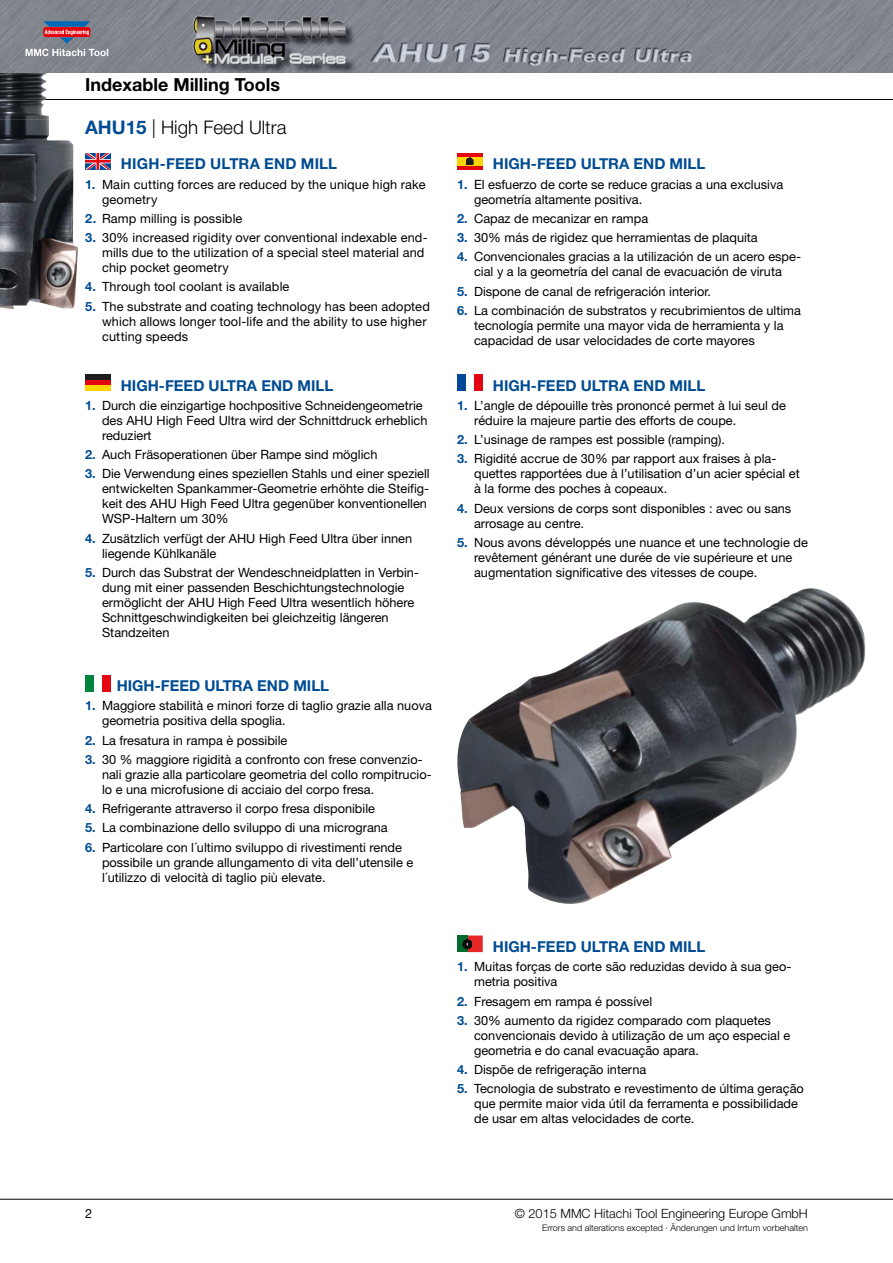
<style>
.page{position:relative;width:893px;height:1263px;background:#fff}
.page>*{position:absolute;margin:0;border:0;box-sizing:border-box;transform-origin:0 0}
.t1{font:300 18.75px "Helvetica Neue LT";color:#000}
.t2{font:700 18px "Helvetica Neue LT";color:#000}
.t3{font:700 15px "Helvetica Neue LT";color:#004c92}
.t4{font:12.75px/15px "Helvetica Neue LT";color:#000}
.t5{font:300 12.75px "Helvetica Neue LT";color:#000}
.t6{font:300 9px "Helvetica Neue LT";color:#000}
.s1{font-weight:700;color:#004c92}
</style>
<div class="page">
<hr style="left:0;top:100px;width:893px;height:1px;background:#000">
<hr style="left:0;top:1199px;width:893px;height:1px;background:#000">
<img style="left:0;top:119px;width:78px;height:190px">
<img style="left:0;top:72px;width:47px;height:28px">
<img style="left:0;top:100px;width:45px;height:1px">
<svg style="left:85px;top:153px;width:26px;height:16px"></svg>
<div style="left:457px;top:935px;width:10px;height:17px;background:#00692f"></div>
<svg style="left:463px;top:935px;width:20px;height:17px"></svg>
<div style="left:85px;top:675px;width:9px;height:16px;background:#00853e"></div>
<div style="left:102px;top:675px;width:9px;height:16px;background:#e40513"></div>
<div style="left:85px;top:374px;width:26px;height:17px;background:#1d1d1b"></div>
<div style="left:85px;top:380px;width:26px;height:11px;background:#e40513"></div>
<div style="left:85px;top:385px;width:26px;height:6px;background:#ffd400"></div>
<div style="left:457px;top:153px;width:26px;height:16px;background:#e40513"></div>
<div style="left:457px;top:157px;width:26px;height:9px;background:#ffd400"></div>
<svg style="left:466px;top:158px;width:7px;height:7px"></svg>
<div style="left:457px;top:374px;width:9px;height:17px;background:#004999"></div>
<div style="left:474px;top:374px;width:9px;height:17px;background:#e40513"></div>
<img style="left:457px;top:642px;width:150px;height:227px">
<img style="left:607px;top:592px;width:225px;height:194px">
<img style="left:797px;top:588px;width:69px;height:107px">
<img style="left:528px;top:785px;width:241px;height:119px">
<img style="left:0;top:0;width:892px;height:72px">
<svg style="left:26px;top:21px;width:82px;height:35px;background:#907f8d"></svg>
<h2 class="t2" style="left:85px;top:73px;width:197px">Indexable Milling Tools</h2>
<h1 class="t1" style="left:85px;top:116px;width:203px"><span class="s1">AHU15</span> | High Feed Ultra</h1>
<p class="t3" style="left:121px;top:155px;width:218px">HIGH-FEED ULTRA END MILL</p>
<p class="t4" style="left:102px;top:176px;width:325px;text-indent:-17px"><span class="s1">1.</span> Main cutting forces are reduced by the unique high rake geometry</p>
<p class="t4" style="left:85px;top:211px;width:159px"><span class="s1">2.</span> Ramp milling is possible</p>
<p class="t4" style="left:102px;top:230px;width:327px;text-indent:-17px"><span class="s1">3.</span> 30% increased rigidity over conventional indexable end&shy;mills due to the utilization of a special steel material and chip pocket geometry</p>
<p class="t4" style="left:85px;top:279px;width:206px"><span class="s1">4.</span> Through tool coolant is available</p>
<p class="t4" style="left:102px;top:298px;width:329px;text-indent:-17px"><span class="s1">5.</span> The substrate and coating technology has been adopted which allows longer tool-life and the ability to use higher cutting speeds</p>
<p class="t3" style="left:121px;top:376px;width:214px">HIGH-FEED ULTRA END MILL</p>
<p class="t4" style="left:102px;top:398px;width:327px;text-indent:-17px"><span class="s1">1.</span> Durch die einzigartige hochpositive Schneidengeometrie des AHU High Feed Ultra wird der Schnittdruck erheblich reduziert</p>
<p class="t4" style="left:85px;top:447px;width:294px"><span class="s1">2.</span> Auch Fräsoperationen über Rampe sind möglich</p>
<p class="t4" style="left:102px;top:466px;width:329px;text-indent:-17px"><span class="s1">3.</span> Die Verwendung eines speziellen Stahls und einer speziell entwickelten Spankammer-Geometrie erhöhte die Steifig&shy;keit des AHU High Feed Ultra gegenüber konventionellen WSP-Haltern um 30%</p>
<p class="t4" style="left:102px;top:530px;width:312px;text-indent:-17px"><span class="s1">4.</span> Zusätzlich verfügt der AHU High Feed Ultra über innen liegende Kühlkanäle</p>
<p class="t4" style="left:102px;top:565px;width:318px;text-indent:-17px"><span class="s1">5.</span> Durch das Substrat der Wendeschneidplatten in Verbin&shy;dung mit einer passenden Beschichtungstechnologie ermöglicht der AHU High Feed Ultra wesentlich höhere Schnittgeschwindigkeiten bei gleichzeitig längeren Standzeiten</p>
<p class="t3" style="left:117px;top:676px;width:214px">HIGH-FEED ULTRA END MILL</p>
<p class="t4" style="left:102px;top:698px;width:331px;text-indent:-17px"><span class="s1">1.</span> Maggiore stabilità e minori forze di taglio grazie alla nuova geometria positiva della spoglia.</p>
<p class="t4" style="left:85px;top:732px;width:204px"><span class="s1">2.</span> La fresatura in rampa è possibile</p>
<p class="t4" style="left:102px;top:752px;width:331px;text-indent:-17px"><span class="s1">3.</span> 30 % maggiore rigidità a confronto con frese convenzio&shy;nali grazie alla particolare geometria del collo rompitrucio&shy;lo e una microfusione di acciaio del corpo fresa.</p>
<p class="t4" style="left:85px;top:801px;width:291px"><span class="s1">4.</span> Refrigerante attraverso il corpo fresa disponibile</p>
<p class="t4" style="left:85px;top:820px;width:304px"><span class="s1">5.</span> La combinazione dello sviluppo di una micrograna</p>
<p class="t4" style="left:102px;top:839px;width:313px;text-indent:-17px"><span class="s1">6.</span> Particolare con l´ultimo sviluppo di rivestimenti rende possibile un grande allungamento di vita dell’utensile e l´utilizzo di velocità di taglio più elevate.</p>
<p class="t3" style="left:493px;top:155px;width:214px">HIGH-FEED ULTRA END MILL</p>
<p class="t4" style="left:474px;top:176px;width:311px;text-indent:-17px"><span class="s1">1.</span> El esfuerzo de corte se reduce gracias a una exclusiva geometría altamente positiva.</p>
<p class="t4" style="left:457px;top:211px;width:193px"><span class="s1">2.</span> Capaz de mecanizar en rampa</p>
<p class="t4" style="left:457px;top:230px;width:302px"><span class="s1">3.</span> 30% más de rigidez que herramientas de plaquita</p>
<p class="t4" style="left:457px;top:249px;width:345px;text-align:center"><span class="s1">4.</span> Convencionales gracias a la utilización de un acero espe&shy;cial y a la geometría del canal de evacuación de viruta</p>
<p class="t4" style="left:457px;top:283px;width:255px"><span class="s1">5.</span> Dispone de canal de refrigeración interior.</p>
<p class="t4" style="left:474px;top:303px;width:328px;text-indent:-17px"><span class="s1">6.</span> La combinación de substratos y recubrimientos de ultima tecnología permite una mayor vida de herramienta y la capacidad de usar velocidades de corte mayores</p>
<p class="t3" style="left:493px;top:376px;width:214px">HIGH-FEED ULTRA END MILL</p>
<p class="t4" style="left:474px;top:398px;width:313px;text-indent:-17px"><span class="s1">1.</span> L’angle de dépouille très prononcé permet à lui seul de réduire la majeure partie des efforts de coupe.</p>
<p class="t4" style="left:457px;top:432px;width:269px"><span class="s1">2.</span> L’usinage de rampes est possible (ramping).</p>
<p class="t4" style="left:474px;top:451px;width:327px;text-indent:-17px"><span class="s1">3.</span> Rigidité accrue de 30% par rapport aux fraises à pla&shy;quettes rapportées due à l’utilisation d’un acier spécial et à la forme des poches à copeaux.</p>
<p class="t4" style="left:474px;top:500px;width:319px;text-indent:-17px"><span class="s1">4.</span> Deux versions de corps sont disponibles : avec ou sans arrosage au centre.</p>
<p class="t4" style="left:474px;top:535px;width:335px;text-indent:-17px"><span class="s1">5.</span> Nous avons développés une nuance et une technologie de revêtement générant une durée de vie supérieure et une augmentation significative des vitesses de coupe.</p>
<p class="t3" style="left:493px;top:937px;width:214px">HIGH-FEED ULTRA END MILL</p>
<p class="t4" style="left:474px;top:959px;width:319px;text-indent:-17px"><span class="s1">1.</span> Muitas forças de corte são reduzidas devido à sua geo&shy;metria positiva</p>
<p class="t4" style="left:457px;top:993px;width:197px"><span class="s1">2.</span> Fresagem em rampa é possível</p>
<p class="t4" style="left:474px;top:1013px;width:318px;text-indent:-17px"><span class="s1">3.</span> 30% aumento da rigidez comparado com plaquetes convencionais devido à utilização de um aço especial e geometria e do canal evacuação apara.</p>
<p class="t4" style="left:457px;top:1062px;width:191px"><span class="s1">4.</span> Dispõe de refrigeração interna</p>
<p class="t4" style="left:474px;top:1081px;width:331px;text-indent:-17px"><span class="s1">5.</span> Tecnologia de substrato e revestimento de última geração que permite maior vida útil da ferramenta e possibilidade de usar em altas velocidades de corte.</p>
<p class="t4" style="left:85px;top:1205px;width:9px">2</p>
<p class="t5" style="left:515px;top:1205px;width:295px">© 2015 MMC Hitachi Tool Engineering Europe GmbH</p>
<p class="t6" style="left:542px;top:1222px;width:267px">Errors and alterations excepted · Änderungen und Irrtum vorbehalten</p>
</div>
